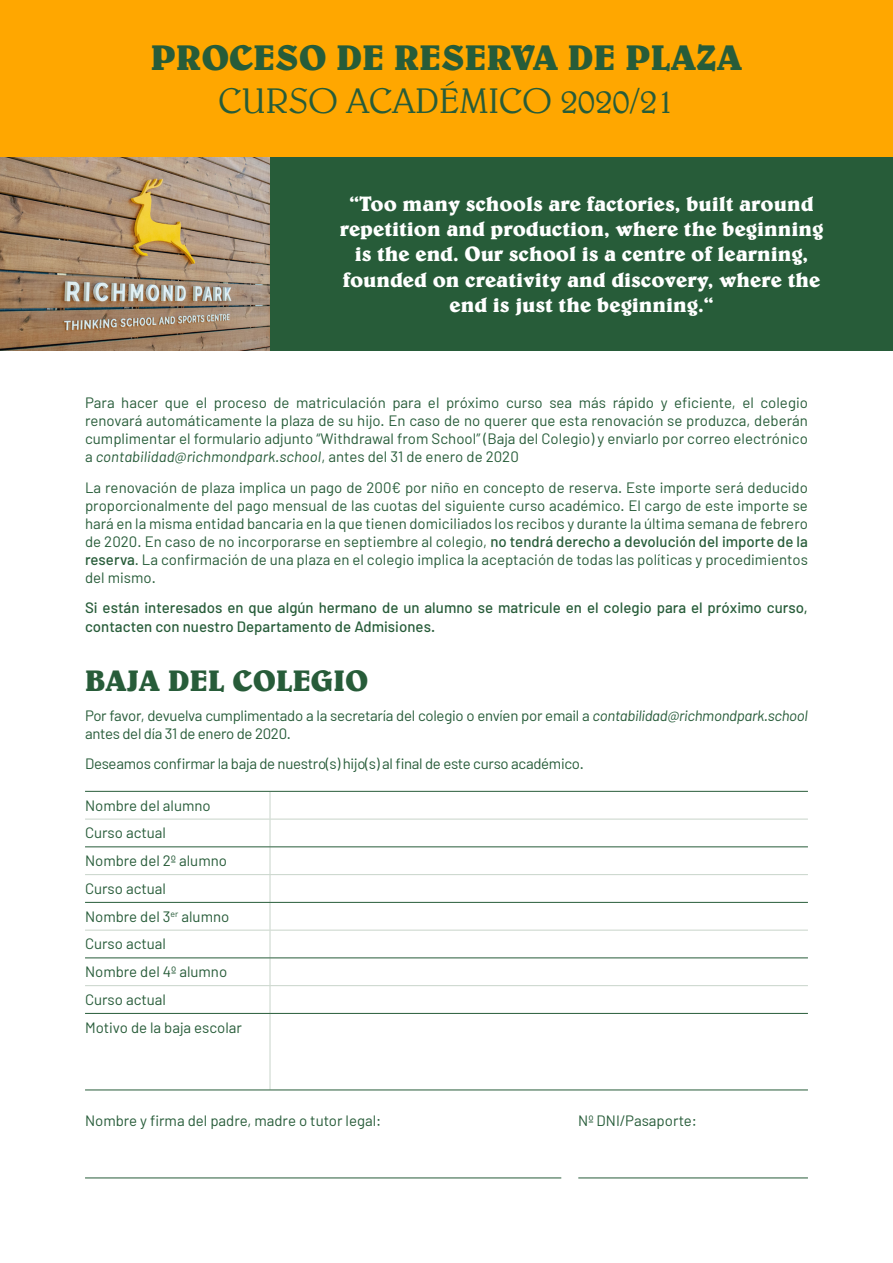
<style>
.page{position:relative;width:893px;height:1263px;background:#fff}
.page>*{position:absolute;margin:0;border:0;box-sizing:border-box;transform-origin:0 0}
.t1{font:700 36px "Belwe Std";color:#275c39}
.t2{font:300 36px "Belwe Std";color:#275c39}
.t3{font:700 30px "Belwe Std";color:#275c39}
.t4{font:700 21px/25.2px "Belwe Std";color:#fff;text-align:center}
.t5{font:15px/18px "Barlow";color:#275c39;text-align:justify}
.t6{font:15px/18px "Barlow";letter-spacing:-.02em;color:#275c39}
.t7{font:500 15px/18px "Barlow";color:#275c39}
.s1{font-style:italic}
.s2{font-weight:500}
</style>
<div class="page">
<div style="left:0;top:0;width:893px;height:157px;background:#ffa700"></div>
<img style="left:0;top:157px;width:270px;height:194px">
<hr style="left:85px;top:819px;width:185px;height:1px;background:#c8d4ca">
<hr style="left:270px;top:819px;width:538px;height:1px;background:#c8d4ca">
<hr style="left:85px;top:874px;width:185px;height:1px;background:#c8d4ca">
<hr style="left:270px;top:874px;width:538px;height:1px;background:#c8d4ca">
<hr style="left:85px;top:930px;width:185px;height:1px;background:#c8d4ca">
<hr style="left:270px;top:930px;width:538px;height:1px;background:#c8d4ca">
<hr style="left:85px;top:985px;width:185px;height:1px;background:#c8d4ca">
<hr style="left:270px;top:985px;width:538px;height:1px;background:#c8d4ca">
<svg style="left:270px;top:792px;width:1px;height:221px"></svg>
<hr style="left:270px;top:1014px;width:1px;height:75px;background:#c8d4ca">
<hr style="left:85px;top:791px;width:185px;height:1px;background:#275c39">
<hr style="left:270px;top:791px;width:538px;height:1px;background:#275c39">
<hr style="left:85px;top:846px;width:185px;height:1px;background:#275c39">
<hr style="left:270px;top:846px;width:538px;height:1px;background:#275c39">
<hr style="left:85px;top:902px;width:185px;height:1px;background:#275c39">
<hr style="left:270px;top:902px;width:538px;height:1px;background:#275c39">
<hr style="left:85px;top:957px;width:185px;height:1px;background:#275c39">
<hr style="left:270px;top:957px;width:538px;height:1px;background:#275c39">
<hr style="left:85px;top:1013px;width:185px;height:1px;background:#275c39">
<hr style="left:270px;top:1013px;width:538px;height:1px;background:#275c39">
<hr style="left:85px;top:1089px;width:185px;height:1px;background:#275c39">
<hr style="left:270px;top:1089px;width:538px;height:1px;background:#275c39">
<hr style="left:85px;top:1177px;width:476px;height:1px;background:#275c39">
<hr style="left:578px;top:1177px;width:230px;height:1px;background:#275c39">
<div style="left:270px;top:157px;width:623px;height:194px;background:#275c39"></div>
<p class="t1" style="left:151px;top:36px;width:593px">PROCESO DE RESERVA DE PLAZA</p>
<p class="t2" style="left:219px;top:80px;width:457px">CURSO ACADÉMICO 2020/21</p>
<p class="t4" style="left:340px;top:191px;width:485px">“Too many schools are factories, built around repetition and production, where the beginning is the end. Our school is a centre of learning, founded on creativity and discovery, where the end is just the beginning.“</p>
<p class="t5" style="left:85px;top:393px;width:724px">Para hacer que el proceso de matriculación para el próximo curso sea más rápido y eficiente, el colegio renovará automáticamente la plaza de su hijo. En caso de no querer que esta renovación se produzca, deberán cumplimentar el formulario adjunto “Withdrawal from School” (Baja del Colegio) y enviarlo por correo electrónico a <span class="s1">contabilidad@richmondpark.school</span>, antes del 31 de enero de 2020</p>
<p class="t5" style="left:85px;top:478px;width:724px">La renovación de plaza implica un pago de 200€ por niño en concepto de reserva. Este importe será deducido proporcionalmente del pago mensual de las cuotas del siguiente curso académico. El cargo de este importe se hará en la misma entidad bancaria en la que tienen domiciliados los recibos y durante la última semana de febrero de 2020. En caso de no incorporarse en septiembre al colegio, <span class="s2">no tendrá derecho a devolución del importe de la reserva</span>. La confirmación de una plaza en el colegio implica la aceptación de todas las políticas y procedimientos del mismo.</p>
<p class="t7" style="left:85px;top:599px;width:724px">Si están interesados en que algún hermano de un alumno se matricule en el colegio para el próximo curso, contacten con nuestro Departamento de Admisiones.</p>
<p class="t3" style="left:85px;top:662px;width:285px">BAJA DEL COLEGIO</p>
<p class="t6" style="left:85px;top:706px;width:724px">Por favor, devuelva cumplimentado a la secretaría del colegio o envíen por email a <span class="s1">contabilidad@richmondpark.school </span>antes del día 31 de enero de 2020.</p>
<p class="t6" style="left:85px;top:754px;width:500px">Deseamos confirmar la baja de nuestro(s) hijo(s) al final de este curso académico.</p>
<p class="t5" style="left:85px;top:796px;width:127px">Nombre del alumno</p>
<p class="t5" style="left:85px;top:823px;width:83px">Curso actual</p>
<p class="t5" style="left:85px;top:851px;width:143px">Nombre del 2º alumno</p>
<p class="t5" style="left:85px;top:879px;width:83px">Curso actual</p>
<p class="t5" style="left:85px;top:907px;width:146px">Nombre del 3<sup>er</sup> alumno</p>
<p class="t5" style="left:85px;top:934px;width:83px">Curso actual</p>
<p class="t5" style="left:85px;top:962px;width:144px">Nombre del 4º alumno</p>
<p class="t5" style="left:85px;top:990px;width:83px">Curso actual</p>
<p class="t5" style="left:85px;top:1018px;width:158px">Motivo de la baja escolar</p>
<p class="t5" style="left:85px;top:1111px;width:298px">Nombre y firma del padre, madre o tutor legal:</p>
<p class="t5" style="left:578px;top:1111px;width:120px">Nº DNI/Pasaporte:</p>
</div>
